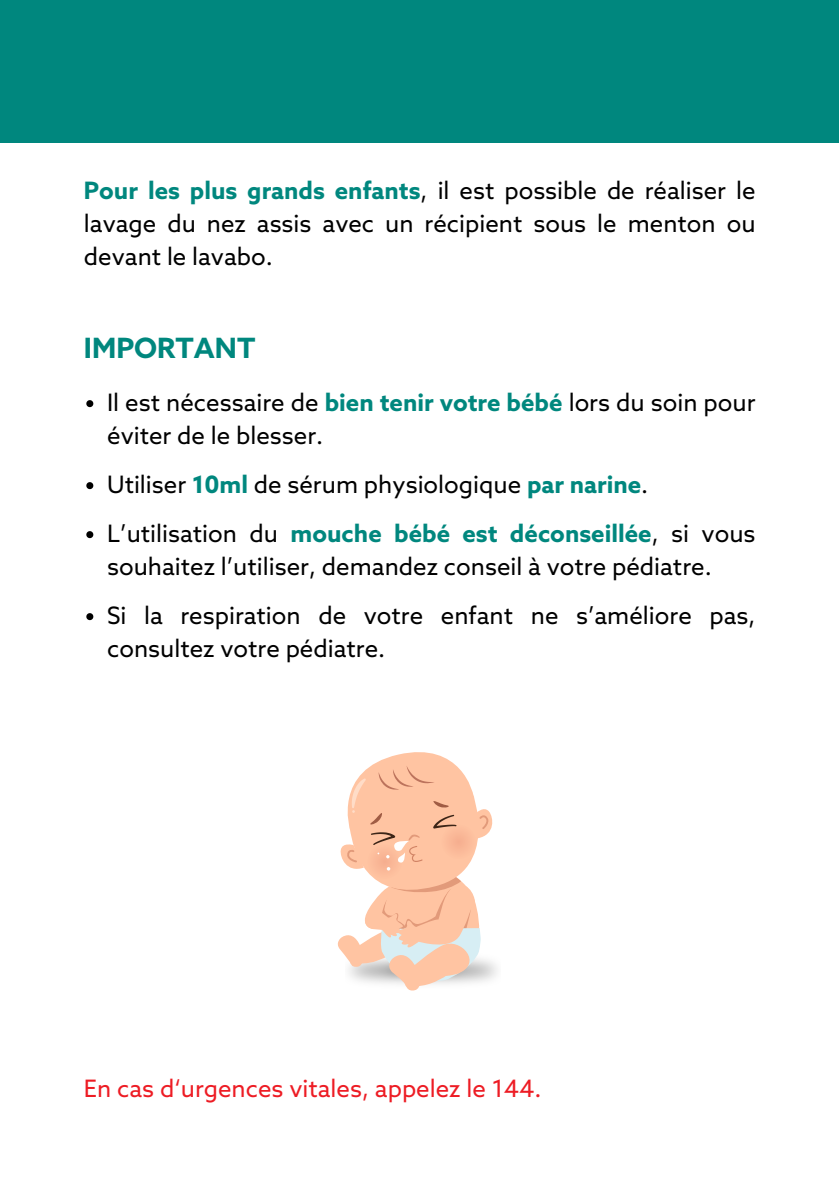
<style>
.page{position:relative;width:839px;height:1191px;background:#fff}
.page>*{position:absolute;margin:0;border:0;box-sizing:border-box;transform-origin:0 0}
.t1{font:700 28px "Azo Sans";color:#00877e}
.t2{font:24px/33px "Azo Sans";color:#000}
.t3{font:24px "Azo Sans";color:#ed1c24}
.s1{font-weight:700;color:#00877e}
</style>
<div class="page">
<svg style="left:86px;top:400px;width:7px;height:7px"></svg>
<svg style="left:86px;top:482px;width:7px;height:7px"></svg>
<svg style="left:86px;top:531px;width:7px;height:7px"></svg>
<svg style="left:86px;top:613px;width:7px;height:7px"></svg>
<div style="left:0;top:0;width:838px;height:143px;background:#00877e"></div>
<svg style="left:337px;top:752px;width:160px;height:239px"></svg>
<p class="t2" style="left:84px;top:176px;width:673px;text-align:justify"><span class="s1">Pour les plus grands enfants</span>, il est possible de réaliser le lavage du nez assis avec un récipient sous le menton ou devant le lavabo.</p>
<p class="t1" style="left:84px;top:334px;width:173px">IMPORTANT</p>
<h1 class="t2" style="left:107px;top:388px;width:650px">Il est nécessaire de <span class="s1">bien tenir votre bébé</span> lors du soin pour éviter de le blesser.</h1>
<p class="t2" style="left:107px;top:470px;width:542px">Utiliser <span class="s1">10ml</span> de sérum physiologique <span class="s1">par narine</span>.</p>
<p class="t2" style="left:107px;top:519px;width:650px">L’utilisation du <span class="s1">mouche bébé est déconseillée</span>, si vous souhaitez l’utiliser, demandez conseil à votre pédiatre.</p>
<p class="t2" style="left:107px;top:601px;width:650px">Si la respiration de votre enfant ne s’améliore pas, consultez votre pédiatre.</p>
<p class="t3" style="left:84px;top:1076px;width:459px">En cas d‘urgences vitales, appelez le 144.</p>
</div>
